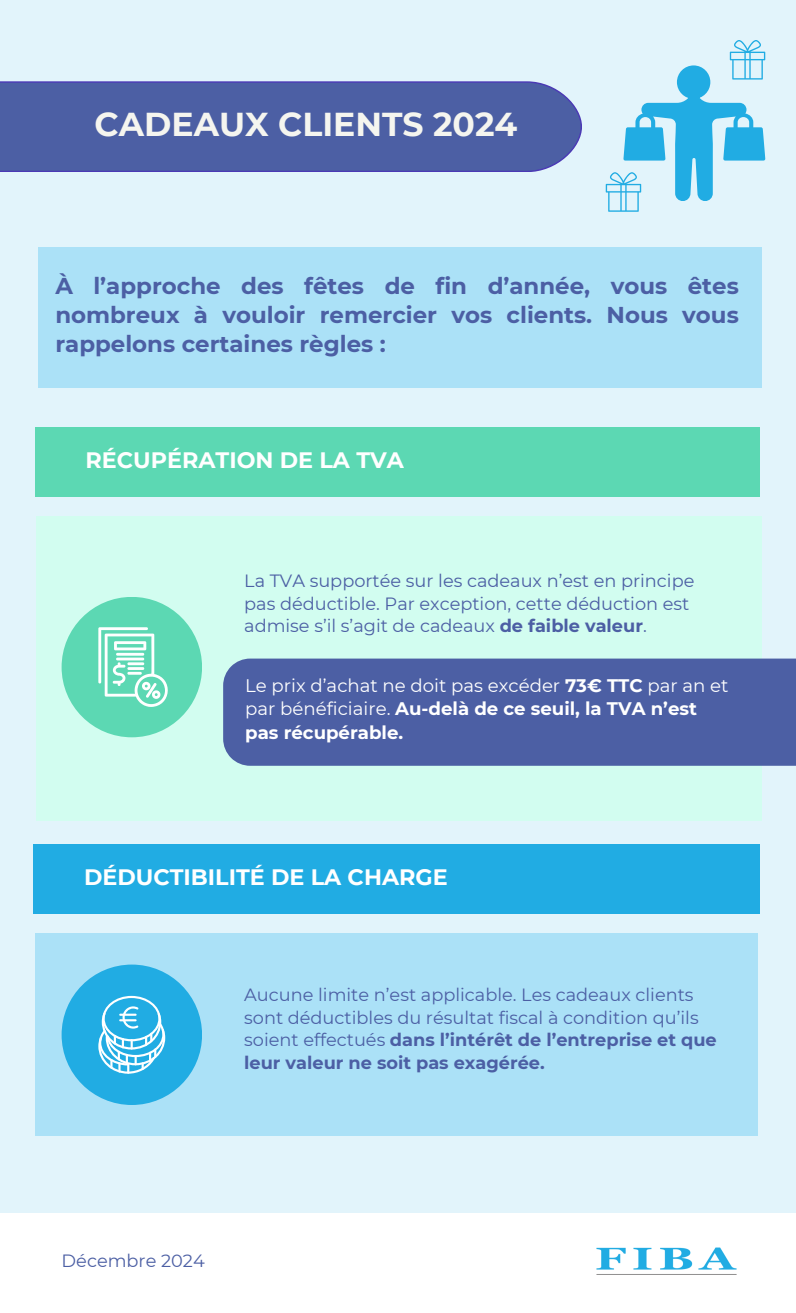
<style>
.page{position:relative;width:796px;height:1313px;background:#fff}
.page>*{position:absolute;margin:0;border:0;box-sizing:border-box;transform-origin:0 0}
.t1{font:700 33.07px "Montserrat";color:#f5f5ef}
.t2{font:700 22.93px/28.9px "Montserrat";color:#4c5fa4;text-align:justify}
.t3{font:700 22.22px "Montserrat";color:#fff}
.t4{font:18.2px/22.9px "Montserrat";color:#fff}
.t5{font:17.68px/22.6px "Montserrat";color:#4c5fa4}
.s1{font-weight:700}
</style>
<div class="page">
<div style="left:0;top:0;width:795px;height:1212px;background:#e2f4fb"></div>
<div style="left:0;top:81px;width:582px;height:91px;background:#4c5fa4"></div>
<img style="left:596px;top:1247px;width:141px;height:28px">
<div style="left:35px;top:427px;width:724px;height:69px;background:#5cd8b3"></div>
<div style="left:33px;top:844px;width:726px;height:69px;background:#21ace3"></div>
<div style="left:39px;top:248px;width:723px;height:140px;background:#abe1f7"></div>
<div style="left:36px;top:516px;width:725px;height:305px;background:#d2fdf0"></div>
<div style="left:223px;top:658px;width:572px;height:107px;background:#4c5fa4"></div>
<div style="left:62px;top:597px;width:140px;height:140px;background:#5cd8b3;border-radius:50%"></div>
<svg style="left:98px;top:627px;width:70px;height:80px"></svg>
<div style="left:36px;top:933px;width:721px;height:202px;background:#abe1f7"></div>
<div style="left:62px;top:964px;width:140px;height:141px;background:#21ace3;border-radius:50%"></div>
<svg style="left:98px;top:996px;width:67px;height:77px"></svg>
<svg style="left:605px;top:40px;width:160px;height:171px"></svg>
<p class="t1" style="left:95px;top:104px;width:424px">CADEAUX CLIENTS 2024</p>
<p class="t2" style="left:55px;top:272px;width:684px">À l’approche des fêtes de fin d’année, vous êtes nombreux à vouloir remercier vos clients. Nous vous rappelons certaines règles :</p>
<p class="t3" style="left:86px;top:446px;width:320px">RÉCUPÉRATION DE LA TVA</p>
<h3 class="t5" style="left:244px;top:570px;width:451px">La TVA supportée sur les cadeaux n’est en principe pas déductible. Par exception, cette déduction est admise s’il s’agit de cadeaux <span class="s1">de faible valeur</span>.</h3>
<p class="t4" style="left:245px;top:674px;width:484px">Le prix d’achat ne doit pas excéder <span class="s1">73€ TTC</span> par an et par bénéficiaire. <span class="s1">Au-delà de ce seuil, la TVA n’est pas récupérable.</span></p>
<h1 class="t3" style="left:84px;top:863px;width:365px">DÉDUCTIBILITÉ DE LA CHARGE</h1>
<h2 class="t5" style="left:244px;top:983px;width:474px">Aucune limite n’est applicable. Les cadeaux clients sont déductibles du résultat fiscal à condition qu’ils soient effectués <span class="s1">dans l’intérêt de l’entreprise et que leur valeur ne soit pas exagérée.</span></h2>
<p class="t5" style="left:62px;top:1249px;width:144px">Décembre 2024</p>
</div>
